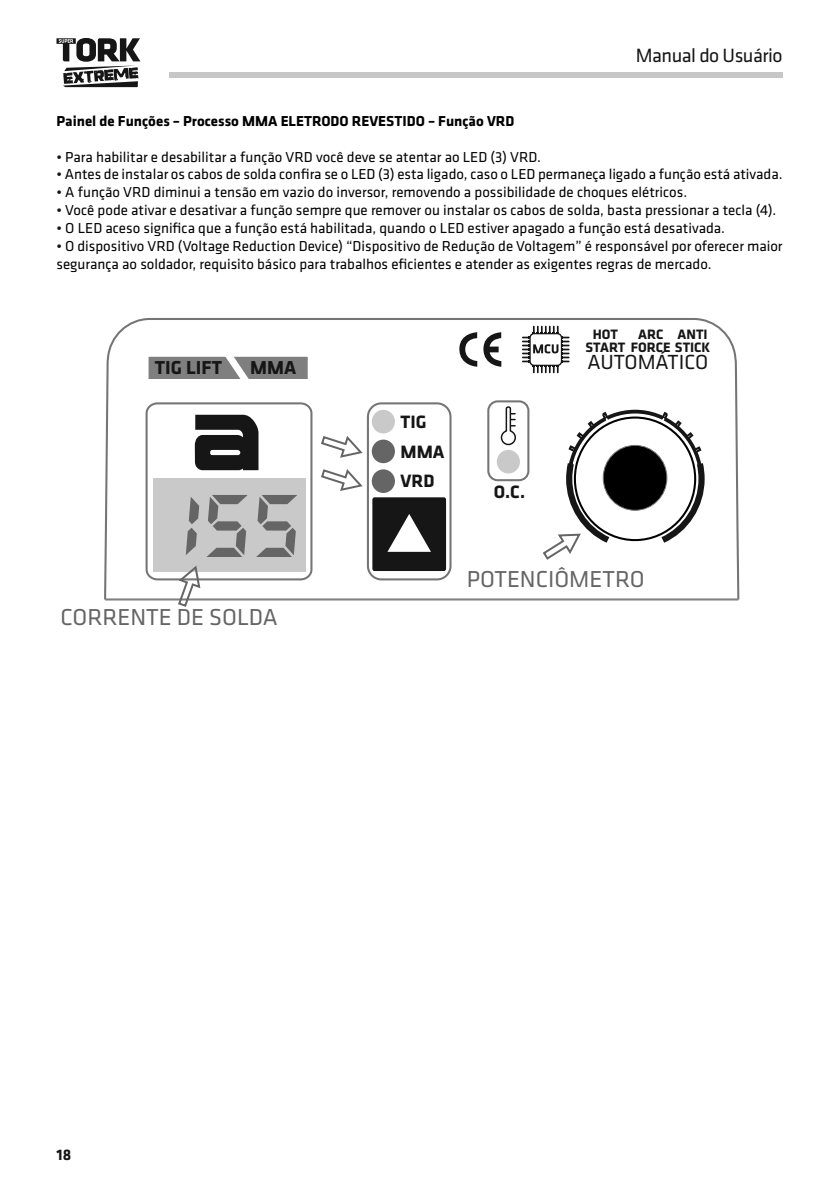
<style>
.page{position:relative;width:840px;height:1190px;background:#fff}
.page>*{position:absolute;margin:0;border:0;box-sizing:border-box;transform-origin:0 0}
.t1{font:24px "Klavika CH";color:#656565}
.t2{font:21.2px "Klavika CH";color:#161616}
.t3{font:20px "Klavika CH";letter-spacing:-.025em;color:#161616}
.t4{font:700 19.4px "Klavika CH";color:#161616}
.t5{font:700 18.6px "Klavika CH";color:#161616}
.t6{font:700 16px "Klavika CH";color:#161616}
.t7{font:15px/18px "Klavika CH";color:#000}
.t8{font:700 15px "Klavika CH";color:#000}
.t9{font:700 14.2px/12.4px "Klavika CH";color:#161616}
.s1{color:#161616}
</style>
<div class="page">
<svg style="left:57px;top:38px;width:83px;height:49px"></svg>
<div style="left:170px;top:72px;width:613px;height:6px;background:#c7c7c7"></div>
<svg style="left:104px;top:318px;width:636px;height:283px"></svg>
<div style="left:147px;top:403px;width:164px;height:176px;background:#fff;border-radius:10px"></div>
<div style="left:146px;top:402px;width:166px;height:178px;border:2px solid #757575;border-radius:10px"></div>
<div style="left:153px;top:479px;width:152px;height:93px;background:#c9c9c9"></div>
<svg style="left:194px;top:414px;width:65px;height:57px;background:#414141"></svg>
<div style="left:368px;top:403px;width:83px;height:176px;background:#fff;border-radius:13px"></div>
<div style="left:367px;top:402px;width:85px;height:178px;border:2px solid #757575;border-radius:13px"></div>
<div style="left:373px;top:498px;width:72px;height:72px;background:#161616;border-radius:2px"></div>
<div style="left:372px;top:497px;width:74px;height:74px;border:1px solid #161616;border-radius:2px"></div>
<svg style="left:387px;top:514px;width:44px;height:38px"></svg>
<svg style="left:145px;top:354px;width:166px;height:28px"></svg>
<svg style="left:459px;top:332px;width:18px;height:35px"></svg>
<svg style="left:483px;top:332px;width:18px;height:35px"></svg>
<svg style="left:522px;top:326px;width:48px;height:47px"></svg>
<div style="left:488px;top:401px;width:40px;height:79px;background:#fff;border-radius:9px"></div>
<div style="left:487px;top:400px;width:42px;height:81px;border:2px solid #757575;border-radius:9px"></div>
<svg style="left:500px;top:406px;width:16px;height:40px"></svg>
<div style="left:497px;top:450px;width:23px;height:24px;background:#c9c9c9;border-radius:50%"></div>
<div style="left:372px;top:440px;width:23px;height:23px;background:#656565;border-radius:50%"></div>
<div style="left:372px;top:469px;width:23px;height:24px;background:#656565;border-radius:50%"></div>
<div style="left:372px;top:410px;width:23px;height:23px;background:#c9c9c9;border-radius:50%"></div>
<hr style="left:105px;top:598px;width:633px;height:3px;background:#808080">
<svg style="left:186px;top:497px;width:13px;height:58px"></svg>
<svg style="left:206px;top:495px;width:42px;height:62px"></svg>
<svg style="left:256px;top:495px;width:41px;height:62px"></svg>
<svg style="left:541px;top:409px;width:167px;height:152px"></svg>
<svg style="left:177px;top:565px;width:25px;height:42px"></svg>
<svg style="left:320px;top:434px;width:45px;height:25px"></svg>
<svg style="left:320px;top:467px;width:45px;height:25px"></svg>
<h3 class="t3" style="left:636px;top:48px;width:148px">Manual do Usuário</h3>
<p class="t8" style="left:57px;top:115px;width:459px">Painel de Funções – Processo MMA ELETRODO REVESTIDO – Função VRD</p>
<p class="t7" style="left:57px;top:148px;width:486px"><span class="s1">•</span> Para habilitar e desabilitar a função VRD você deve se atentar ao LED (3) VRD.</p>
<p class="t7" style="left:57px;top:166px;width:728px"><span class="s1">•</span> Antes de instalar os cabos de solda confira se o LED (3) esta ligado, caso o LED permaneça ligado a função está ativada.</p>
<p class="t7" style="left:57px;top:184px;width:632px"><span class="s1">•</span> A função VRD diminui a tensão em vazio do inversor, removendo a possibilidade de choques elétricos.</p>
<p class="t7" style="left:57px;top:202px;width:721px"><span class="s1">•</span> Você pode ativar e desativar a função sempre que remover ou instalar os cabos de solda, basta pressionar a tecla (4).</p>
<p class="t7" style="left:57px;top:220px;width:670px"><span class="s1">•</span> O LED aceso significa que a função está habilitada, quando o LED estiver apagado a função está desativada.</p>
<p class="t7" style="left:57px;top:238px;width:728px"><span class="s1">•</span> O dispositivo VRD (Voltage Reduction Device) “Dispositivo de Redução de Voltagem” é responsável por oferecer maior segurança ao soldador, requisito básico para trabalhos eficientes e atender as exigentes regras de mercado.</p>
<p class="t4" style="left:155px;top:361px;width:69px">TIG LIFT</p>
<p class="t4" style="left:250px;top:361px;width:48px">MMA</p>
<h1 class="t1" style="left:60px;top:608px;width:219px">CORRENTE DE SOLDA</h1>
<p class="t5" style="left:401px;top:414px;width:28px">TIG</p>
<p class="t5" style="left:401px;top:445px;width:46px">MMA</p>
<p class="t5" style="left:401px;top:474px;width:35px">VRD</p>
<p class="t5" style="left:494px;top:485px;width:33px">O.C.</p>
<p class="t9" style="left:586px;top:329px;width:126px;text-indent:7px">HOT<br>START FORCE STICK</p>
<h2 class="t2" style="left:587px;top:354px;width:122px">AUTOMÁTICO</h2>
<p class="t9" style="left:638px;top:329px;width:27px">ARC</p>
<p class="t9" style="left:678px;top:329px;width:32px">ANTI</p>
<h1 class="t1" style="left:467px;top:570px;width:179px">POTENCIÔMETRO</h1>
<p class="t6" style="left:57px;top:1148px;width:16px">18</p>
</div>
